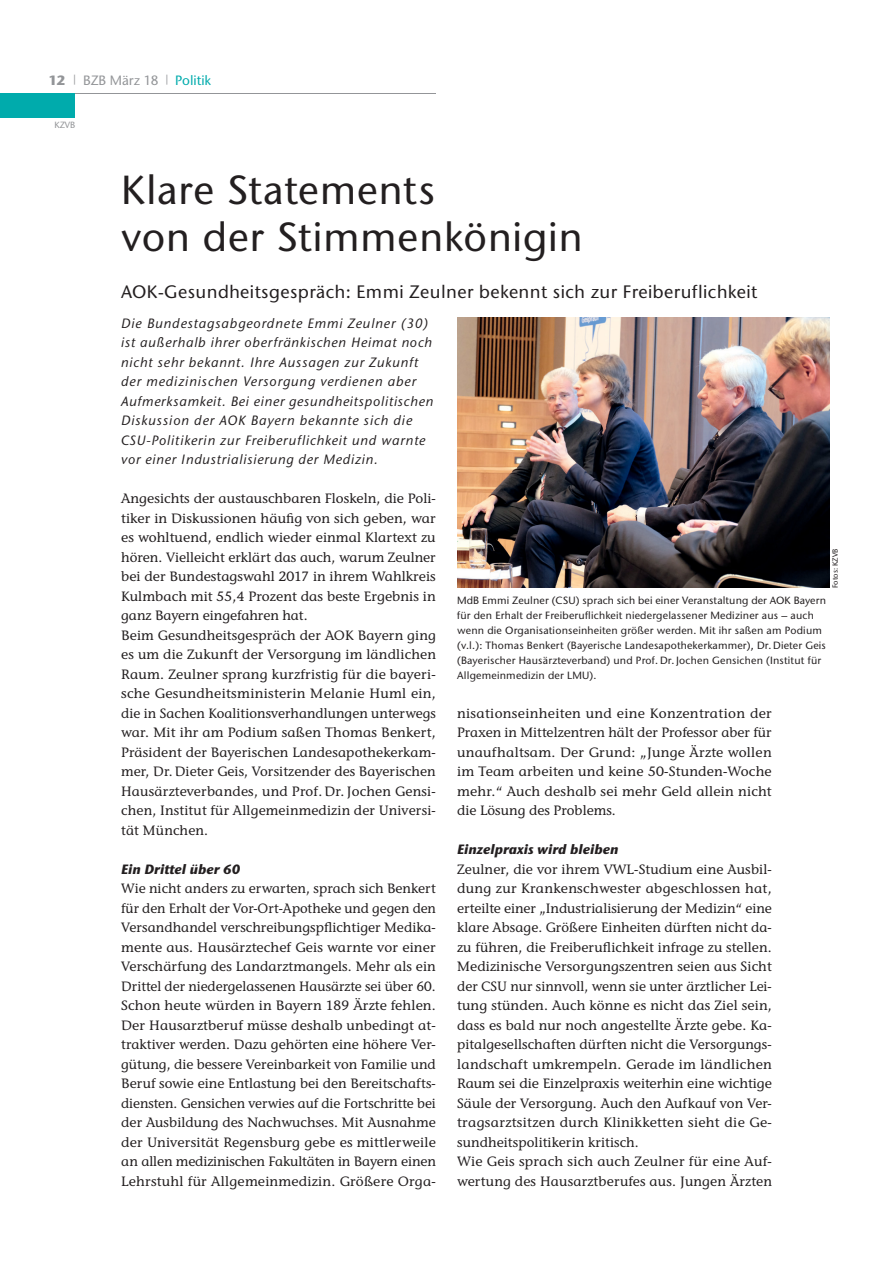
<style>
.page{position:relative;width:893px;height:1263px;background:#fff}
.page>*{position:absolute;margin:0;border:0;box-sizing:border-box;transform-origin:0 0}
.t1{font:500 40.5px/46.5px "Stone Sans ITC Std";letter-spacing:.015em;color:#231f20}
.t2{font:500 18px "Stone Sans ITC Std";letter-spacing:.025em;color:#231f20}
.t3{font:500 13.5px/19.5px "Stone Inf ITC Std";letter-spacing:.01em;color:#231f20}
.t4{font:italic 500 13.5px/19.5px "Stone Sans ITC Std";letter-spacing:.055em;color:#231f20}
.t5{font:italic 700 13.5px "Stone Sans ITC Std";color:#231f20}
.t6{font:500 13.5px "Stone Sans ITC Std";color:#939598}
.t7{font:500 13.5px "Stone Sans ITC Std";color:#00abac}
.t8{font:700 13.5px "Stone Sans ITC Std";color:#939598}
.t9{font:500 10.5px/15px "Stone Sans ITC Std";letter-spacing:.02em;color:#231f20}
.t10{font:500 9px "Stone Sans ITC Std";color:#939598}
.t11{font:500 7.5px "Stone Sans ITC Std";color:#231f20}
</style>
<div class="page">
<img style="left:457px;top:318px;width:372px;height:270px">
<hr style="left:0;top:94px;width:436px;height:1px;background:#939598">
<div style="left:0;top:94px;width:75px;height:24px;background:#00abac"></div>
<p class="t8" style="left:48px;top:75px;width:19px">12</p>
<p class="t7" style="left:166px;top:75px;width:47px"><sup>|</sup> Politik</p>
<p class="t10" style="left:54px;top:121px;width:23px">KZVB</p>
<p class="t6" style="left:74px;top:75px;width:87px"><sup>|</sup> BZB März 18</p>
<h1 class="t1" style="left:121px;top:171px;width:463px">Klare Statements<br>von der Stimmenkönigin</h1>
<h2 class="t2" style="left:121px;top:285px;width:638px">AOK-Gesundheitsgespräch: Emmi Zeulner bekennt sich zur Freiberuflichkeit</h2>
<p class="t4" style="left:121px;top:315px;width:314px">Die Bundestagsabgeordnete Emmi Zeulner (30) ist außerhalb ihrer oberfränkischen Heimat noch nicht sehr bekannt. Ihre Aussagen zur Zukunft der medizinischen Versorgung verdienen aber Aufmerksamkeit. Bei einer gesundheitspolitischen Diskussion der AOK Bayern bekannte sich die CSU-Politikerin zur Freiberuflichkeit und warnte vor einer Industrialisierung der Medizin.</p>
<p class="t3" style="left:121px;top:490px;width:316px">Angesichts der austauschbaren Floskeln, die Poli&shy;tiker in Diskussionen häufig von sich geben, war es wohltuend, endlich wieder einmal Klartext zu hören. Vielleicht erklärt das auch, warum Zeulner bei der Bundestagswahl 2017 in ihrem Wahlkreis Kulmbach mit 55,4 Prozent das beste Ergebnis in ganz Bayern eingefahren hat.<br>Beim Gesundheitsgespräch der AOK Bayern ging es um die Zukunft der Versorgung im ländlichen Raum. Zeulner sprang kurzfristig für die bayeri&shy;sche Gesundheitsministerin Melanie Huml ein, die in Sachen Koalitionsverhandlungen unterwegs war. Mit ihr am Podium saßen Thomas Benkert, Präsident der Bayerischen Landesapothekerkam&shy;mer, Dr. Dieter Geis, Vorsitzender des Bayerischen Hausärzteverbandes, und Prof. Dr. Jochen Gensi&shy;chen, Institut für Allgemeinmedizin der Universi&shy;tät München.</p>
<p class="t5" style="left:121px;top:864px;width:120px">Ein Drittel über 60</p>
<p class="t3" style="left:121px;top:880px;width:316px;text-align:justify">Wie nicht anders zu erwarten, sprach sich Benkert für den Erhalt der Vor-Ort-Apotheke und gegen den Versandhandel verschreibungspflichtiger Medika&shy;mente aus. Hausärztechef Geis warnte vor einer Verschärfung des Landarztmangels. Mehr als ein Drittel der niedergelassenen Hausärzte sei über 60.<br>Schon heute würden in Bayern 189 Ärzte fehlen.<br>Der Hausarztberuf müsse deshalb unbedingt at&shy;traktiver werden. Dazu gehörten eine höhere Ver&shy;gütung, die bessere Vereinbarkeit von Familie und Beruf sowie eine Entlastung bei den Bereitschafts&shy;diensten. Gensichen verwies auf die Fortschritte bei der Ausbildung des Nachwuchses. Mit Ausnahme der Universität Regensburg gebe es mittlerweile an allen medizinischen Fakultäten in Bayern einen Lehrstuhl für Allgemeinmedizin. Größere Orga-</p>
<p class="t11" style="left:832px;top:588px;width:41px;rotate:-90deg">Fotos: KZVB</p>
<p class="t9" style="left:457px;top:594px;width:370px">MdB Emmi Zeulner (CSU) sprach sich bei einer Veranstaltung der AOK Bayern für den Erhalt der Freiberuflichkeit niedergelassener Mediziner aus – auch wenn die Organisationseinheiten größer werden. Mit ihr saßen am Podium (v.l.): Thomas Benkert (Bayerische Landesapothekerkammer), Dr. Dieter Geis (Bayerischer Hausärzteverband) und Prof. Dr. Jochen Gensichen (Institut für Allgemeinmedizin der LMU).</p>
<p class="t3" style="left:457px;top:705px;width:316px;text-align:justify">nisationseinheiten und eine Konzentration der Praxen in Mittelzentren hält der Professor aber für unaufhaltsam. Der Grund: „Junge Ärzte wollen im Team arbeiten und keine 50-Stunden-Woche mehr.“ Auch deshalb sei mehr Geld allein nicht die Lösung des Problems.</p>
<p class="t5" style="left:457px;top:844px;width:163px">Einzelpraxis wird bleiben</p>
<p class="t3" style="left:457px;top:861px;width:316px">Zeulner, die vor ihrem VWL-Studium eine Ausbil&shy;dung zur Krankenschwester abgeschlossen hat, erteilte einer „Industrialisierung der Medizin“ eine klare Absage. Größere Einheiten dürften nicht da&shy;zu führen, die Freiberuflichkeit infrage zu stellen.<br>Medizinische Versorgungszentren seien aus Sicht der CSU nur sinnvoll, wenn sie unter ärztlicher Lei&shy;tung stünden. Auch könne es nicht das Ziel sein, dass es bald nur noch angestellte Ärzte gebe. Ka&shy;pitalgesellschaften dürften nicht die Versorgungs&shy;landschaft umkrempeln. Gerade im ländlichen Raum sei die Einzelpraxis weiterhin eine wichtige Säule der Versorgung. Auch den Aufkauf von Ver&shy;tragsarztsitzen durch Klinikketten sieht die Ge&shy;sundheitspolitikerin kritisch.<br>Wie Geis sprach sich auch Zeulner für eine Auf&shy;wertung des Hausarztberufes aus. Jungen Ärzten</p>
</div>
